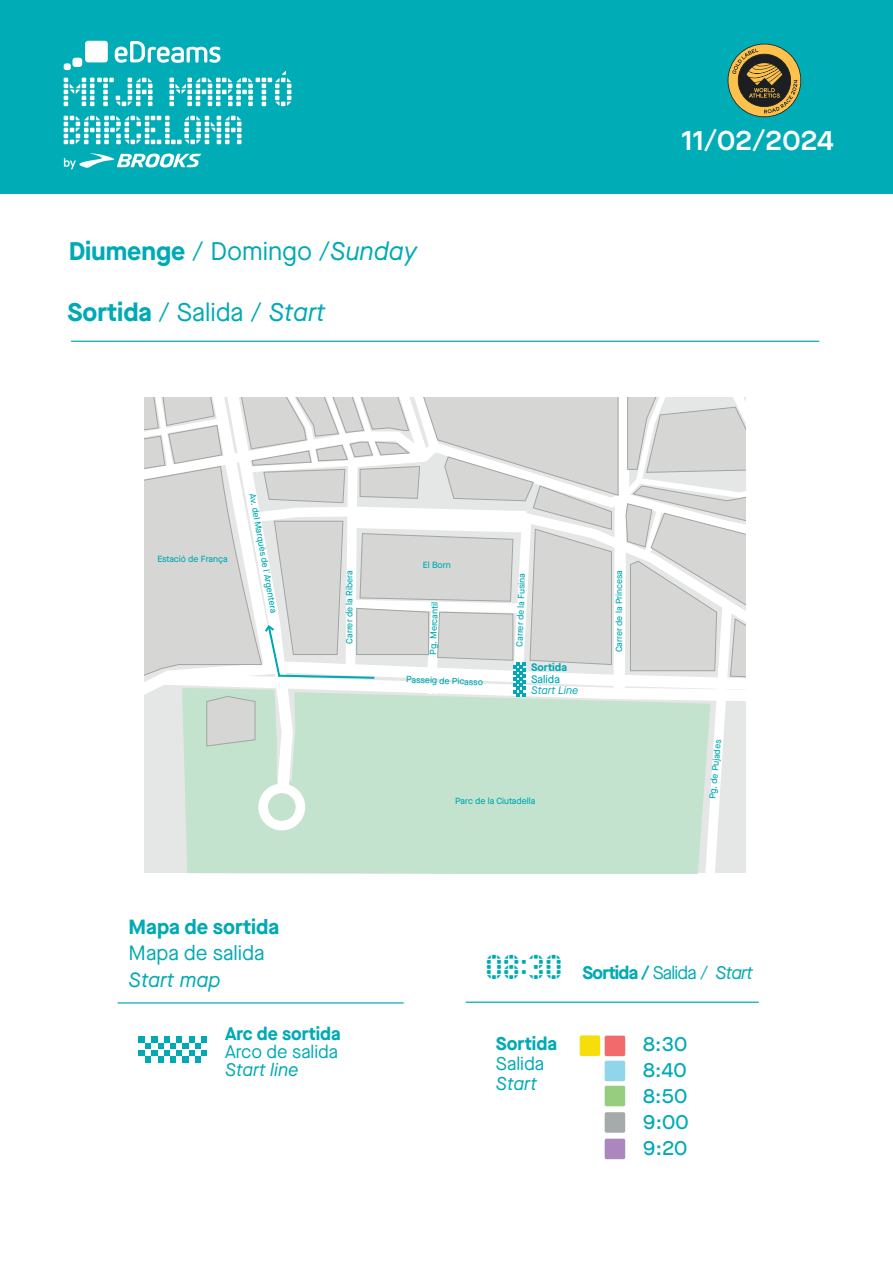
<style>
.page{position:relative;width:893px;height:1263px;background:#fff}
.page>*{position:absolute;margin:0;border:0;box-sizing:border-box;transform-origin:0 0}
.t1{font:600 28.2px "Maison Neue";color:#fff}
.t2{font:25.5px "Maison Neue";color:#00aab4}
.t3{font:500 20.55px/26px "Maison Neue";letter-spacing:.01em;color:#00aab4;text-align:justify}
.t4{font:700 20.55px "Maison Neue";color:#00aab4}
.t5{font:20.55px "Maison Neue";color:#00aab4}
.t6{font:italic 20.55px "Maison Neue";color:#00aab4}
.t7{font:700 18.45px "Maison Neue";color:#00aab4}
.t8{font:18.45px "Maison Neue";color:#00aab4}
.t9{font:italic 18.45px "Maison Neue";color:#00aab4}
.t10{font:700 18.15px "Maison Neue";letter-spacing:-.045em;color:#00aab4}
.t11{font:700 18.15px "Maison Neue";color:#00aab4}
.t12{font:18.15px "Maison Neue";color:#00aab4}
.t13{font:italic 18.15px "Maison Neue";color:#00aab4}
.t14{font:italic 10.8px "Maison Neue";color:#00aab4}
.t15{font:700 10.8px "Maison Neue";color:#00aab4}
.t16{font:500 10.8px "Maison Neue";color:#00aab4}
.t17{font:500 8.85px "Maison Neue";color:#00aab4}
.s1{font-weight:700}
.s2{font-style:italic}
.s3{font-family:"Marato Barcelona null";font-weight:400;font-size:40.2px}
.s4{font-weight:400}
.s5{font-weight:400;font-style:italic}
</style>
<div class="page">
<div style="left:580px;top:1035px;width:20px;height:21px;background:#f6de0a;border-radius:2px"></div>
<div style="left:605px;top:1036px;width:20px;height:20px;background:#f16a6c;border-radius:2px"></div>
<div style="left:605px;top:1061px;width:20px;height:20px;background:#8fd6ea;border-radius:2px"></div>
<div style="left:605px;top:1086px;width:20px;height:20px;background:#97cd7e;border-radius:2px"></div>
<div style="left:605px;top:1112px;width:20px;height:21px;background:#a7aaaa;border-radius:2px"></div>
<div style="left:605px;top:1139px;width:20px;height:20px;background:#ab87bd;border-radius:2px"></div>
<hr style="left:118px;top:1002px;width:286px;height:1px;background:#00aab4">
<div style="left:201px;top:1049px;width:6px;height:7px;background:#00aab4"></div>
<div style="left:201px;top:1036px;width:6px;height:7px;background:#00aab4"></div>
<svg style="left:195px;top:1043px;width:6px;height:6px"></svg>
<div style="left:195px;top:1056px;width:6px;height:7px;background:#00aab4"></div>
<div style="left:188px;top:1049px;width:7px;height:7px;background:#00aab4"></div>
<div style="left:188px;top:1036px;width:7px;height:7px;background:#00aab4"></div>
<div style="left:182px;top:1056px;width:6px;height:7px;background:#00aab4"></div>
<div style="left:176px;top:1049px;width:6px;height:7px;background:#00aab4"></div>
<div style="left:176px;top:1036px;width:6px;height:7px;background:#00aab4"></div>
<svg style="left:170px;top:1043px;width:18px;height:6px"></svg>
<div style="left:170px;top:1056px;width:6px;height:7px;background:#00aab4"></div>
<div style="left:163px;top:1049px;width:7px;height:7px;background:#00aab4"></div>
<div style="left:163px;top:1036px;width:7px;height:7px;background:#00aab4"></div>
<div style="left:157px;top:1036px;width:7px;height:7px;background:#fff"></div>
<div style="left:157px;top:1043px;width:7px;height:6px;background:#00aab4"></div>
<div style="left:157px;top:1049px;width:7px;height:7px;background:#fff"></div>
<div style="left:157px;top:1056px;width:7px;height:7px;background:#00aab4"></div>
<div style="left:151px;top:1049px;width:6px;height:7px;background:#00aab4"></div>
<div style="left:151px;top:1036px;width:6px;height:7px;background:#00aab4"></div>
<svg style="left:145px;top:1043px;width:6px;height:6px"></svg>
<div style="left:145px;top:1056px;width:6px;height:7px;background:#00aab4"></div>
<div style="left:138px;top:1049px;width:7px;height:7px;background:#00aab4"></div>
<div style="left:138px;top:1036px;width:7px;height:7px;background:#00aab4"></div>
<hr style="left:466px;top:1001px;width:293px;height:2px;background:#00aab4">
<svg style="left:145px;top:397px;width:600px;height:476px"></svg>
<hr style="left:71px;top:341px;width:748px;height:1px;background:#00aab4">
<div style="left:0;top:0;width:893px;height:193px;background:#00adb7"></div>
<svg style="left:64px;top:78px;width:89px;height:28px"></svg>
<svg style="left:169px;top:71px;width:122px;height:35px"></svg>
<svg style="left:64px;top:116px;width:177px;height:28px"></svg>
<svg style="left:64px;top:41px;width:44px;height:29px"></svg>
<svg style="left:115px;top:41px;width:106px;height:22px"></svg>
<svg style="left:64px;top:153px;width:137px;height:16px"></svg>
<svg style="left:727px;top:43px;width:75px;height:75px"></svg>
<h2 class="t2" style="left:69px;top:234px;width:350px"><span class="s1">Diumenge</span> / Domingo /<span class="s2">Sunday</span></h2>
<h2 class="t2" style="left:68px;top:295px;width:259px"><span class="s1">Sortida</span> / Salida / <span class="s2">Start</span></h2>
<h1 class="t1" style="left:682px;top:120px;width:154px">11/02/2024</h1>
<p class="t17" style="left:157px;top:553px;width:72px">Estació de França</p>
<p class="t17" style="left:259px;top:493px;width:122px;rotate:80deg">Av. del Marquès de l´Argentera</p>
<p class="t17" style="left:343px;top:644px;width:74px;rotate:-90deg">Carrer de la Ribera</p>
<p class="t17" style="left:423px;top:559px;width:30px">El Born</p>
<p class="t17" style="left:427px;top:654px;width:54px;rotate:-88deg">Pg. Mercantil</p>
<p class="t17" style="left:406px;top:673px;width:78px;rotate:2deg">Passeig de Picasso</p>
<p class="t17" style="left:513px;top:646px;width:75px;rotate:-88deg">Carrer de la Fusina</p>
<p class="t15" style="left:531px;top:660px;width:37px">Sortida</p>
<p class="t16" style="left:531px;top:671px;width:30px">Salida</p>
<p class="t14" style="left:531px;top:683px;width:49px">Start Line</p>
<p class="t17" style="left:613px;top:652px;width:84px;rotate:-90deg">Carrer de la Princesa</p>
<p class="t17" style="left:455px;top:795px;width:82px">Parc de la Ciutadella</p>
<p class="t17" style="left:706px;top:798px;width:61px;rotate:-84deg">Pg. de Pujades</p>
<h3 class="t4" style="left:129px;top:912px;width:152px">Mapa de sortida</h3>
<h3 class="t5" style="left:129px;top:939px;width:137px">Mapa de salida</h3>
<h3 class="t6" style="left:129px;top:966px;width:93px">Start map</h3>
<h3 class="t11" style="left:225px;top:1021px;width:117px">Arc de sortida</h3>
<h3 class="t12" style="left:225px;top:1039px;width:115px">Arco de salida</h3>
<h3 class="t13" style="left:225px;top:1057px;width:75px">Start line</h3>
<h3 class="t10" style="left:485px;top:959px;width:269px"><span class="s3">08:30</span> Sortida / <span class="s4">Salida /</span> <span class="s5">Start</span></h3>
<h3 class="t7" style="left:496px;top:1030px;width:63px">Sortida</h3>
<h3 class="t8" style="left:496px;top:1051px;width:50px">Salida</h3>
<h3 class="t9" style="left:496px;top:1071px;width:42px">Start</h3>
<h3 class="t3" style="left:643px;top:1031px;width:46px">8:30<br>8:40<br>8:50</h3>
<h3 class="t3" style="left:643px;top:1109px;width:47px">9:00</h3>
<h3 class="t3" style="left:643px;top:1135px;width:45px">9:20</h3>
</div>
